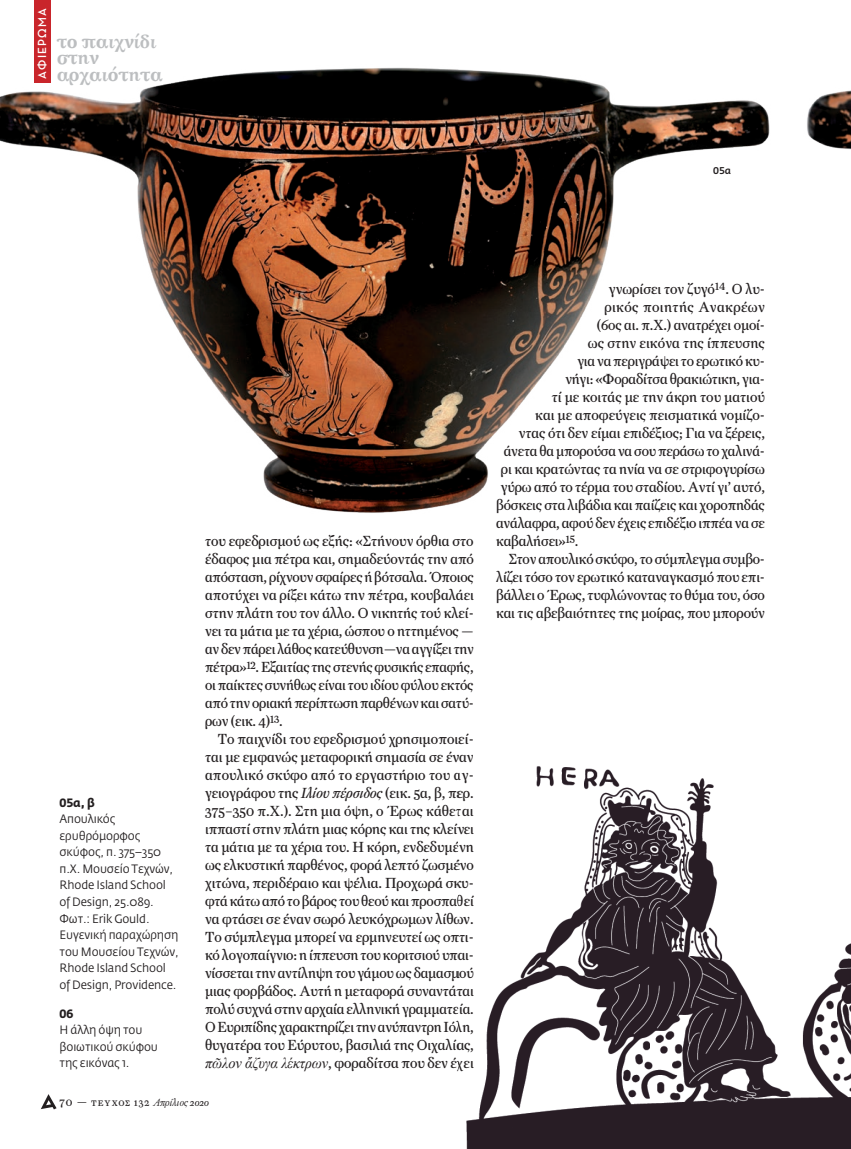
<style>
.page{position:relative;width:851px;height:1149px;background:#fff}
.page>*{position:absolute;margin:0;border:0;box-sizing:border-box;transform-origin:0 0}
.t1{font:18px/16.5px "SK Aris Pol Uni W Black";letter-spacing:-.02em;color:#bcbec0}
.t2{font:14.7px/18px "Farnham Text GR";letter-spacing:-.01em;color:#231f20;text-align:justify;scale:.96 1}
.t3{font:14.7px "Farnham Text GR";letter-spacing:-.01em;color:#231f20;scale:.95 1}
.t4{font:14.7px "Farnham Text GR";letter-spacing:.025em;color:#231f20;scale:.96 1}
.t5{font:12px/16.5px "Fedra Sans Greek";letter-spacing:-.01em;color:#231f20;scale:.96 1}
.t6{font:700 12px "Neutraface Display Greek";letter-spacing:.1em;color:#fff}
.t7{font:12px "Fedra Sans Greek Bold TF";color:#231f20;scale:.96 1}
.t8{font:10.5px "Farnham Text GR";letter-spacing:.095em;color:#231f20;scale:.96 1}
.t9{font:9.75px "Fedra Sans Greek Medium TF";color:#231f20}
.s1{font-style:italic}
.s2{font-family:"Times New Roman";font-style:italic;font-size:15px}
.s3{font-size:12px}
.s4{font-family:"Farnham Display GR";font-weight:300;font-style:italic}
.s5{font-style:italic;font-size:9.3px}
</style>
<div class="page">
<svg style="left:41px;top:1094px;width:16px;height:14px"></svg>
<div style="left:34px;top:0;width:17px;height:83px;background:#c9252b"></div>
<img style="left:0;top:67px;width:770px;height:446px">
<img style="left:807px;top:90px;width:43px;height:59px">
<img style="left:466px;top:766px;width:384px;height:382px">
<p class="t6" style="left:36px;top:79px;width:72px;rotate:-90deg">ΑΦΙΕΡΩΜΑ</p>
<p class="t1" style="left:57px;top:32px;width:107px">το παιχνίδι στην αρχαιότητα</p>
<p class="t9" style="left:713px;top:165px;width:20px">05α</p>
<p class="t7" style="left:60px;top:795px;width:38px">05α, β</p>
<p class="t5" style="left:60px;top:811px;width:125px">Απουλικός ερυθρόμορφος σκύφος, π. 375–350 π.Χ. Μουσείο Τεχνών,<br>Rhode Island School of Design, 25.089.<br>Φωτ.: Erik Gould.<br>Eυγενική παραχώρηση του Μουσείου Τεχνών,<br>Rhode Island School of Design, Providence.</p>
<p class="t7" style="left:60px;top:1006px;width:16px">06</p>
<p class="t5" style="left:60px;top:1021px;width:104px">Η άλλη όψη του βοιωτικού σκύφου της εικόνας 1.</p>
<p class="t2" style="left:205px;top:532px;width:281px">του εφεδρισμού ως εξής: «Στήνουν όρθια στο έδαφος μια πέτρα και, σημαδεύοντάς την από απόσταση, ρίχνουν σφαίρες ή βότσαλα. Όποιος αποτύχει να ρίξει κάτω την πέτρα, κουβαλάει στην πλάτη του τον άλλο. Ο νικητής τού κλεί&shy;νει τα μάτια με τα χέρια, ώσπου ο ηττημένος — αν δεν πάρει λάθος κατεύθυνση—να αγγίξει την πέτρα»<sup>12</sup>. Εξαιτίας της στενής φυσικής επαφής, οι παίκτες συνήθως είναι του ιδίου φύλου εκτός από την οριακή περίπτωση παρθένων και σατύ&shy;ρων (εικ. 4)<sup>13</sup>.</p>
<p class="t2" style="left:205px;top:730px;width:281px;text-indent:13px">Το παιχνίδι του εφεδρισμού χρησιμοποιεί&shy;ται με εμφανώς μεταφορική σημασία σε έναν απουλικό σκύφο από το εργαστήριο του αγ&shy;γειογράφου της <span class="s1">Ιλίου πέρσιδος</span> (εικ. 5α, β, περ.<br>375–350 π.Χ.). Στη μια όψη, ο Έρως κάθεται ιππαστί στην πλάτη μιας κόρης και της κλείνει τα μάτια με τα χέρια του. Η κόρη, ενδεδυμένη ως ελκυστική παρθένος, φορά λεπτό ζωσμένο χιτώνα, περιδέραιο και ψέλια. Προχωρά σκυ&shy;φτά κάτω από το βάρος του θεού και προσπαθεί να φτάσει σε έναν σωρό λευκόχρωμων λίθων.<br>Το σύμπλεγμα μπορεί να ερμηνευτεί ως οπτι&shy;κό λογοπαίγνιο: η ίππευση του κοριτσιού υπαι&shy;νίσσεται την αντίληψη του γάμου ως δαμασμού μιας φορβάδος. Αυτή η μεταφορά συναντάται πολύ συχνά στην αρχαία ελληνική γραμματεία.<br>Ο Eυριπίδης χαρακτηρίζει την ανύπαντρη Ιόλη, θυγατέρα του Εύρυτου, βασιλιά της Οιχαλίας, <span class="s2">πῶλον ἄζυγα λέκτρων</span>, φοραδίτσα που δεν έχει</p>
<p class="t8" style="left:60px;top:1096px;width:157px"><span class="s3">70 —</span> teyχοσ 132 <span class="s4">Απρίλιος</span> <span class="s5">2020</span></p>
<p class="t2" style="left:608px;top:280px;width:164px">γνωρίσει τον ζυγό<sup>14</sup>. Ο λυ-</p>
<p class="t4" style="left:604px;top:298px;width:169px">ρικός ποιητής Ανακρέων</p>
<p class="t3" style="left:596px;top:316px;width:178px">(6ος αι. π.Χ.) ανατρέχει ομοί-</p>
<p class="t2" style="left:587px;top:334px;width:186px">ως στην εικόνα της ίππευσης</p>
<p class="t3" style="left:577px;top:352px;width:199px">για να περιγράψει το ερωτικό κυ-</p>
<p class="t3" style="left:565px;top:370px;width:212px">νήγι: «Φοραδίτσα θρακιώτικη, για-</p>
<p class="t2" style="left:551px;top:388px;width:223px">τί με κοιτάς με την άκρη του ματιού</p>
<p class="t2" style="left:535px;top:406px;width:241px">και με αποφεύγεις πεισματικά νομίζο-</p>
<p class="t2" style="left:518px;top:424px;width:258px">ντας ότι δεν είμαι επιδέξιος; Για να ξέρεις,</p>
<p class="t3" style="left:503px;top:442px;width:276px">άνετα θα μπορούσα να σου περάσω το χαλινά-</p>
<p class="t3" style="left:500px;top:460px;width:279px">ρι και κρατώντας τα ηνία να σε στριφογυρίσω</p>
<p class="t3" style="left:500px;top:478px;width:279px">γύρω από το τέρμα του σταδίου. Αντί γι’ αυτό,</p>
<p class="t3" style="left:496px;top:496px;width:284px">βόσκεις στα λιβάδια και παίζεις και χοροπηδάς</p>
<p class="t3" style="left:496px;top:514px;width:284px">ανάλαφρα, αφού δεν έχεις επιδέξιο ιππέα να σε</p>
<p class="t3" style="left:496px;top:532px;width:88px">καβαλήσει»<sup>15</sup>.</p>
<p class="t3" style="left:509px;top:550px;width:271px">Στον απουλικό σκύφο, το σύμπλεγμα συμβο-</p>
<p class="t3" style="left:496px;top:568px;width:284px">λίζει τόσο τον ερωτικό καταναγκασμό που επι-</p>
<p class="t3" style="left:496px;top:586px;width:284px">βάλλει ο Έρως, τυφλώνοντας το θύμα του, όσο</p>
<p class="t3" style="left:496px;top:604px;width:284px">και τις αβεβαιότητες της μοίρας, που μπορούν</p>
</div>
